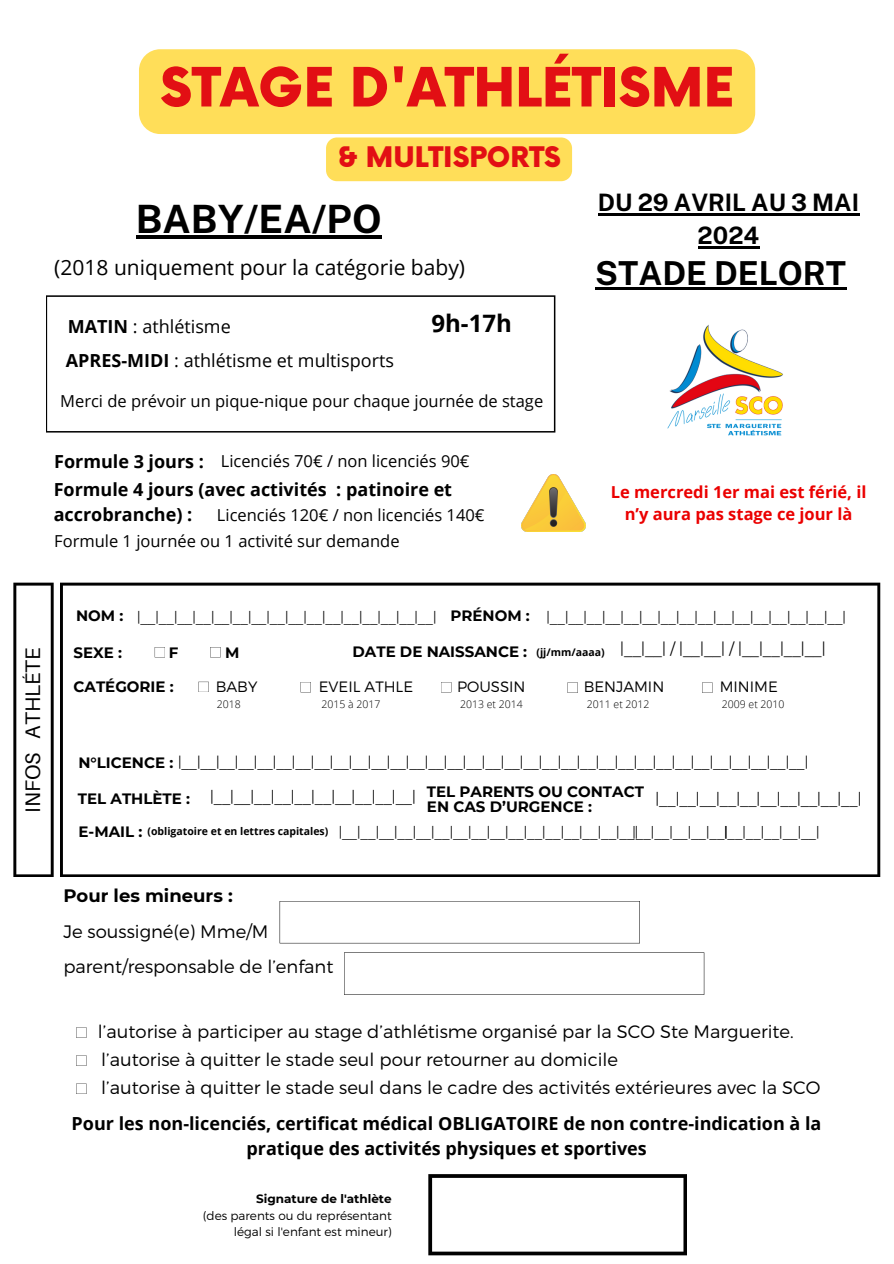
<style>
.page{position:relative;width:894px;height:1264px;background:#fff}
.page>*{position:absolute;margin:0;border:0;box-sizing:border-box;transform-origin:0 0}
.t1{font:900 52.8px "Now";color:#e20f14}
.t2{font:700 39px "Public Sans";color:#000}
.t3{font:700 33px "Public Sans";color:#000}
.t4{font:900 27.6px "Now";color:#e20f14}
.t5{font:700 24px/32.7px "Public Sans";color:#000;text-align:center}
.t6{font:700 24px "Open Sans";color:#000}
.t7{font:21px "Open Sans";color:#000}
.t8{font:21px "Aileron";color:#000}
.t9{font:300 18px "Montserrat";color:#000}
.t10{font:700 18px/24.8px "Open Sans";color:#000}
.t11{font:18px "Open Sans";color:#000}
.t12{font:700 18px "Montserrat";color:#000}
.t13{font:16.5px "Open Sans";color:#000}
.t14{font:700 16.5px/22.5px "Open Sans";color:#eb0000;text-align:center}
.t15{font:300 15.45px "Montserrat";color:#000}
.t16{font:700 15px/15.8px "Montserrat";color:#000}
.t17{font:300 15px "Montserrat";color:#000}
.t18{font:300 14.85px "Montserrat";color:#000}
.t19{font:300 13.95px "Montserrat";color:#000}
.t20{font:300 13.65px "Montserrat";color:#000}
.t21{font:300 13.5px "Montserrat";color:#000}
.t22{font:300 12px/16px "Montserrat";color:#000;text-align:right}
.t23{font:700 12px "Montserrat";color:#000}
.t24{font:700 10.5px "Open Sans";color:#000}
.t25{font:300 10.5px "Open Sans";color:#000}
.s1{font-weight:700}
.s2{font-weight:700;font-size:15px}
</style>
<div class="page">
<svg style="left:428px;top:1174px;width:259px;height:81px"></svg>
<img style="left:667px;top:324px;width:116px;height:112px">
<svg style="left:13px;top:582px;width:41px;height:295px"></svg>
<svg style="left:60px;top:582px;width:820px;height:295px"></svg>
<svg style="left:155px;top:647px;width:10px;height:10px"></svg>
<svg style="left:210px;top:647px;width:10px;height:10px"></svg>
<svg style="left:198px;top:681px;width:11px;height:11px"></svg>
<svg style="left:300px;top:682px;width:11px;height:10px"></svg>
<svg style="left:702px;top:682px;width:10px;height:11px"></svg>
<svg style="left:441px;top:682px;width:10px;height:10px"></svg>
<svg style="left:567px;top:682px;width:10px;height:11px"></svg>
<svg style="left:76px;top:1027px;width:10px;height:10px"></svg>
<svg style="left:279px;top:901px;width:360px;height:42px"></svg>
<svg style="left:344px;top:952px;width:360px;height:42px"></svg>
<hr style="left:597px;top:213px;width:261px;height:3px;background:#000">
<hr style="left:697px;top:246px;width:62px;height:2px;background:#000">
<div style="left:139px;top:49px;width:616px;height:85px;background:#ffde59"></div>
<hr style="left:136px;top:235px;width:245px;height:3px;background:#000">
<div style="left:326px;top:137px;width:246px;height:44px;background:#ffde59"></div>
<hr style="left:595px;top:287px;width:251px;height:3px;background:#000">
<svg style="left:46px;top:295px;width:509px;height:137px"></svg>
<svg style="left:76px;top:1055px;width:10px;height:10px"></svg>
<svg style="left:76px;top:1083px;width:10px;height:10px"></svg>
<img style="left:521px;top:474px;width:64px;height:58px">
<p class="t1" style="left:160px;top:59px;width:575px">STAGE D'ATHLÉTISME</p>
<p class="t4" style="left:337px;top:142px;width:225px">&amp; MULTISPORTS</p>
<p class="t2" style="left:136px;top:196px;width:247px">BABY/EA/PO</p>
<h3 class="t5" style="left:597px;top:186px;width:262px">DU 29 AVRIL AU 3 MAI<br>2024</h3>
<p class="t7" style="left:54px;top:253px;width:412px">(2018 uniquement pour la catégorie baby)</p>
<p class="t3" style="left:595px;top:254px;width:252px">STADE DELORT</p>
<p class="t11" style="left:68px;top:314px;width:164px"><span class="s1">MATIN</span> : athlétisme</p>
<p class="t11" style="left:66px;top:347px;width:329px"><span class="s1">APRES-MIDI</span> : athlétisme et multisports</p>
<p class="t13" style="left:60px;top:389px;width:484px">Merci de prévoir un pique-nique pour chaque journée de stage</p>
<p class="t6" style="left:431px;top:306px;width:82px">9h-17h</p>
<p class="t10" style="left:54px;top:449px;width:151px">Formule 3 jours :</p>
<p class="t13" style="left:221px;top:449px;width:250px">Licenciés 70€ / non licenciés 90€</p>
<p class="t10" style="left:54px;top:477px;width:400px">Formule 4 jours (avec activités : patinoire et accrobranche) :</p>
<p class="t13" style="left:217px;top:503px;width:269px">Licenciés 120€ / non licenciés 140€</p>
<p class="t13" style="left:54px;top:529px;width:347px">Formule 1 journée ou 1 activité sur demande</p>
<p class="t14" style="left:610px;top:480px;width:257px">Le mercredi 1er mai est férié, il n’y aura pas stage ce jour là</p>
<p class="t8" style="left:20px;top:812px;width:166px;rotate:-90deg">INFOS ATHLÉTE</p>
<p class="t16" style="left:76px;top:608px;width:49px">NOM :</p>
<p class="t16" style="left:450px;top:608px;width:81px">PRÉNOM :</p>
<p class="t16" style="left:352px;top:644px;width:176px">DATE DE NAISSANCE :</p>
<p class="t20" style="left:137px;top:608px;width:301px">|__|__|__|__|__|__|__|__|__|__|__|__|__|__|__|__|</p>
<p class="t20" style="left:546px;top:608px;width:301px">|__|__|__|__|__|__|__|__|__|__|__|__|__|__|__|__|</p>
<p class="t24" style="left:536px;top:644px;width:70px">(jj/mm/aaaa)</p>
<p class="t15" style="left:620px;top:639px;width:207px">|__|__| / |__|__| / |__|__|__|__|</p>
<h4 class="t16" style="left:73px;top:644px;width:50px">SEXE :</h4>
<h4 class="t16" style="left:169px;top:644px;width:11px">F</h4>
<h4 class="t16" style="left:225px;top:644px;width:16px">M</h4>
<h2 class="t16" style="left:73px;top:678px;width:102px">CATÉGORIE :</h2>
<p class="t17" style="left:216px;top:676px;width:43px">BABY</p>
<p class="t17" style="left:319px;top:676px;width:96px">EVEIL ATHLE</p>
<p class="t17" style="left:457px;top:676px;width:70px">POUSSIN</p>
<p class="t17" style="left:583px;top:676px;width:82px">BENJAMIN</p>
<p class="t17" style="left:719px;top:676px;width:60px">MINIME</p>
<p class="t25" style="left:217px;top:697px;width:25px">2018</p>
<p class="t25" style="left:321px;top:697px;width:60px">2015 à 2017</p>
<p class="t25" style="left:460px;top:697px;width:64px">2013 et 2014</p>
<p class="t25" style="left:586px;top:697px;width:64px">2011 et 2012</p>
<p class="t25" style="left:721px;top:697px;width:64px">2009 et 2010</p>
<p class="t19" style="left:78px;top:753px;width:731px"><span class="s2">N°LICENCE :</span> |__|__|__|__|__|__|__|__|__|__|__|__|__|__|__|__|__|__|__|__|__|__|__|__|__|__|__|__|__|__|__|__|__|</p>
<p class="t16" style="left:78px;top:790px;width:114px">TEL ATHLÈTE :</p>
<p class="t16" style="left:78px;top:823px;width:65px">E-MAIL :</p>
<p class="t16" style="left:427px;top:783px;width:218px">TEL PARENTS OU CONTACT<br>EN CAS D’URGENCE :</p>
<p class="t18" style="left:210px;top:787px;width:207px">|__|__|__|__|__|__|__|__|__|__|</p>
<p class="t18" style="left:655px;top:788px;width:207px">|__|__|__|__|__|__|__|__|__|__|</p>
<p class="t20" style="left:338px;top:823px;width:301px">|__|__|__|__|__|__|__|__|__|__|__|__|__|__|__|__|</p>
<p class="t21" style="left:632px;top:823px;width:188px">|__|__|__|__|__|__|__|__|__|__|</p>
<p class="t24" style="left:147px;top:823px;width:182px">(obligatoire et en lettres capitales)</p>
<p class="t12" style="left:63px;top:884px;width:171px">Pour les mineurs :</p>
<p class="t9" style="left:63px;top:919px;width:207px">Je soussigné(e) Mme/M</p>
<h6 class="t9" style="left:63px;top:954px;width:271px">parent/responsable de l’enfant</h6>
<p class="t9" style="left:98px;top:1019px;width:697px">l’autorise à participer au stage d’athlétisme organisé par la SCO Ste Marguerite.</p>
<p class="t9" style="left:101px;top:1048px;width:518px">l’autorise à quitter le stade seul pour retourner au domicile</p>
<p class="t9" style="left:101px;top:1076px;width:720px">l’autorise à quitter le stade seul dans le cadre des activités extérieures avec la SCO</p>
<p class="t10" style="left:72px;top:1110px;width:751px;text-align:center">Pour les non-licenciés, certificat médical OBLIGATOIRE de non contre-indication à la pratique des activités physiques et sportives</p>
<p class="t23" style="left:256px;top:1191px;width:137px">Signature de l'athlète</p>
<h5 class="t22" style="left:203px;top:1207px;width:190px">(des parents ou du représentant légal si l'enfant est mineur)</h5>
</div>
